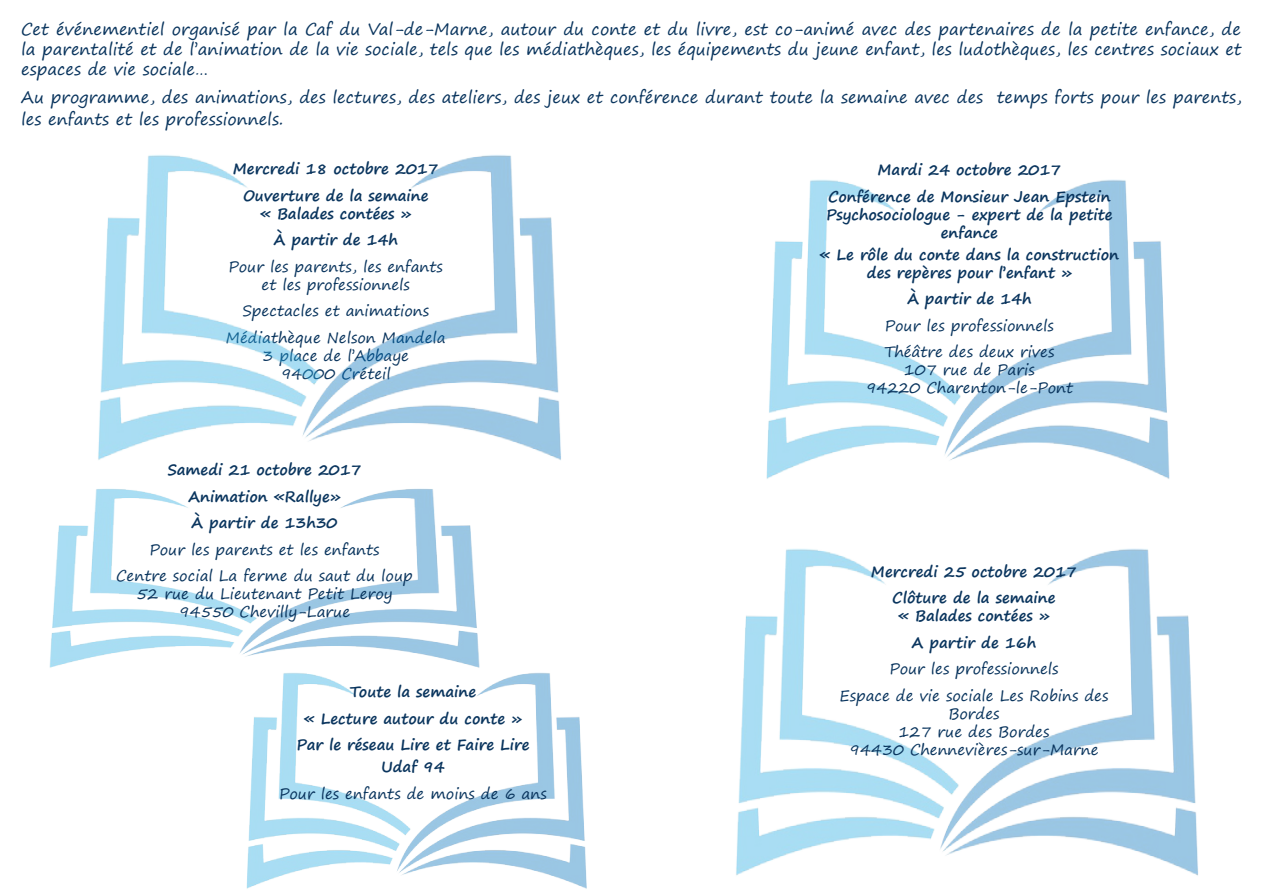
<style>
.page{position:relative;width:1263px;height:893px;background:#fff}
.page>*{position:absolute;margin:0;border:0;box-sizing:border-box;transform-origin:0 0}
.t1{font:16.5px/19.8px "Segoe Print";color:#0a355e;text-align:justify}
.t2{font:15px/18px "Segoe Print";color:#0a355e;text-align:center}
.t3{font:700 15px/18px "Segoe Print";color:#0a355e;text-align:center}
</style>
<div class="page">
<img style="left:49px;top:507px;width:430px;height:161px">
<img style="left:236px;top:649px;width:351px;height:240px">
<img style="left:736px;top:548px;width:462px;height:328px">
<img style="left:766px;top:179px;width:404px;height:300px">
<img style="left:95px;top:155px;width:466px;height:352px">
<p class="t1" style="left:21px;top:19px;width:1222px">Cet événementiel organisé par la Caf du Val-de-Marne, autour du conte et du livre, est co-animé avec des partenaires de la petite enfance, de la parentalité et de l’animation de la vie sociale, tels que les médiathèques, les équipements du jeune enfant, les ludothèques, les centres sociaux et espaces de vie sociale…</p>
<p class="t1" style="left:21px;top:86px;width:1222px;line-height:21.6px">Au programme, des animations, des lectures, des ateliers, des jeux et conférence durant toute la semaine avec des temps forts pour les parents, les enfants et les professionnels.</p>
<p class="t3" style="left:233px;top:159px;width:207px">Mercredi 18 octobre 2017</p>
<p class="t3" style="left:243px;top:186px;width:187px">Ouverture de la semaine</p>
<p class="t3" style="left:260px;top:204px;width:153px">« Balades contées »</p>
<p class="t3" style="left:274px;top:230px;width:126px">À partir de 14h</p>
<p class="t2" style="left:229px;top:257px;width:216px">Pour les parents, les enfants</p>
<p class="t2" style="left:262px;top:275px;width:150px">et les professionnels</p>
<p class="t2" style="left:242px;top:301px;width:188px">Spectacles et animations</p>
<p class="t2" style="left:226px;top:328px;width:221px">Médiathèque Nelson Mandela</p>
<p class="t2" style="left:262px;top:346px;width:148px">3 place de l’Abbaye</p>
<p class="t2" style="left:281px;top:364px;width:112px">94000 Créteil</p>
<p class="t3" style="left:167px;top:460px;width:196px">Samedi 21 octobre 2017</p>
<p class="t3" style="left:188px;top:487px;width:154px">Animation «Rallye»</p>
<p class="t3" style="left:192px;top:513px;width:148px">À partir de 13h30</p>
<p class="t2" style="left:149px;top:540px;width:232px">Pour les parents et les enfants</p>
<p class="t2" style="left:116px;top:567px;width:298px">Centre social La ferme du saut du loup</p>
<p class="t2" style="left:136px;top:585px;width:258px">52 rue du Lieutenant Petit Leroy</p>
<p class="t2" style="left:179px;top:603px;width:173px">94550 Chevilly-Larue</p>
<p class="t3" style="left:350px;top:682px;width:128px">Toute la semaine</p>
<p class="t3" style="left:304px;top:709px;width:220px">« Lecture autour du conte »</p>
<p class="t3" style="left:297px;top:735px;width:234px">Par le réseau Lire et Faire Lire</p>
<p class="t3" style="left:381px;top:757px;width:65px">Udaf 94</p>
<p class="t2" style="left:279px;top:784px;width:269px">Pour les enfants de moins de 6 ans</p>
<p class="t3" style="left:877px;top:160px;width:185px">Mardi 24 octobre 2017</p>
<p class="t3" style="left:828px;top:187px;width:284px">Conférence de Monsieur Jean Epstein</p>
<p class="t3" style="left:826px;top:205px;width:288px">Psychosociologue - expert de la petite enfance</p>
<p class="t3" style="left:820px;top:245px;width:301px">« Le rôle du conte dans la construction des repères pour l’enfant »</p>
<p class="t3" style="left:907px;top:290px;width:126px">À partir de 14h</p>
<p class="t2" style="left:885px;top:316px;width:171px">Pour les professionnels</p>
<p class="t2" style="left:884px;top:343px;width:172px">Théâtre des deux rives</p>
<p class="t2" style="left:904px;top:361px;width:132px">107 rue de Paris</p>
<p class="t2" style="left:866px;top:379px;width:209px">94220 Charenton-le-Pont</p>
<p class="t3" style="left:871px;top:562px;width:207px">Mercredi 25 octobre 2017</p>
<p class="t3" style="left:892px;top:588px;width:165px">Clôture de la semaine</p>
<p class="t3" style="left:898px;top:606px;width:153px">« Balades contées »</p>
<p class="t3" style="left:912px;top:633px;width:126px">A partir de 16h</p>
<p class="t2" style="left:889px;top:659px;width:171px">Pour les professionnels</p>
<p class="t2" style="left:839px;top:686px;width:270px">Espace de vie sociale Les Robins des<br>Bordes</p>
<p class="t2" style="left:898px;top:722px;width:152px">127 rue des Bordes</p>
<p class="t2" style="left:849px;top:740px;width:251px">94430 Chennevières-sur-Marne</p>
</div>
